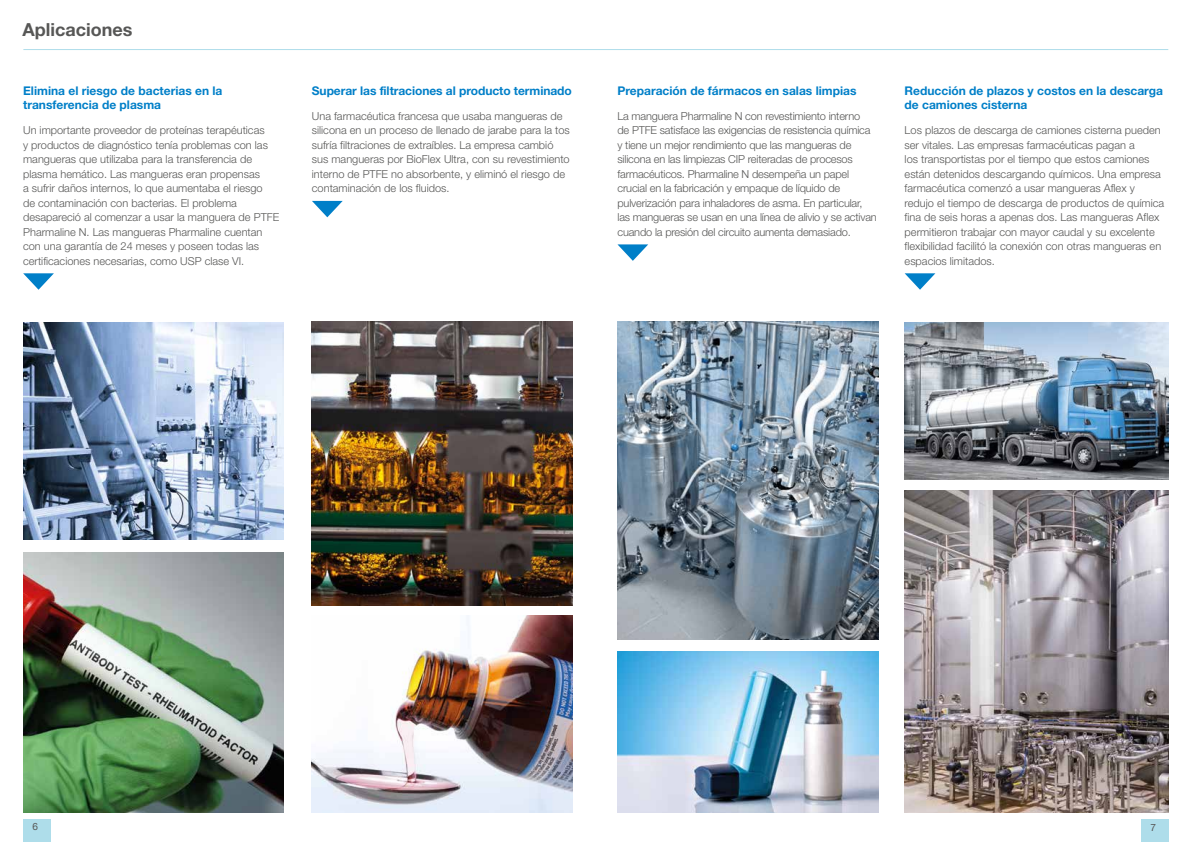
<style>
.page{position:relative;width:1191px;height:842px;background:#fff}
.page>*{position:absolute;margin:0;border:0;box-sizing:border-box;transform-origin:0 0}
.t1{font:700 18px "Helvetica Neue LT Std";color:#575756}
.t2{font:700 12px/14.4px "Helvetica Neue LT Std";color:#007fc8}
.t3{font:300 11px/14.5px "Helvetica Neue LT Std";color:#575756}
.t4{font:10px "Helvetica Neue LT Std";color:#575756}
</style>
<div class="page">
<svg style="left:23px;top:273px;width:31px;height:17px"></svg>
<svg style="left:312px;top:201px;width:31px;height:16px"></svg>
<svg style="left:617px;top:244px;width:31px;height:17px"></svg>
<svg style="left:904px;top:273px;width:31px;height:17px"></svg>
<img style="left:617px;top:322px;width:261px;height:317px">
<img style="left:904px;top:322px;width:264px;height:157px">
<img style="left:312px;top:322px;width:260px;height:283px">
<img style="left:23px;top:322px;width:261px;height:218px">
<hr style="left:23px;top:49px;width:1145px;height:1px;background:#aeddea">
<img style="left:617px;top:651px;width:261px;height:161px">
<img style="left:904px;top:490px;width:264px;height:322px">
<img style="left:312px;top:615px;width:261px;height:197px">
<img style="left:23px;top:552px;width:261px;height:260px">
<div style="left:23px;top:819px;width:28px;height:23px;background:#aeddea"></div>
<div style="left:1141px;top:820px;width:27px;height:22px;background:#aeddea"></div>
<h1 class="t1" style="left:22px;top:18px;width:111px">Aplicaciones</h1>
<p class="t2" style="left:23px;top:83px;width:201px">Elimina el riesgo de bacterias en la transferencia de plasma</p>
<p class="t3" style="left:23px;top:123px;width:257px">Un importante proveedor de proteínas terapéuticas<br>y productos de diagnóstico tenía problemas con las mangueras que utilizaba para la transferencia de plasma hemático. Las mangueras eran propensas<br>a sufrir daños internos, lo que aumentaba el riesgo<br>de contaminación con bacterias. El problema desapareció al comenzar a usar la manguera de PTFE Pharmaline N. Las mangueras Pharmaline cuentan con una garantía de 24 meses y poseen todas las certificaciones necesarias, como USP clase VI.</p>
<p class="t2" style="left:312px;top:83px;width:261px">Superar las filtraciones al producto terminado</p>
<p class="t3" style="left:312px;top:108px;width:259px">Una farmacéutica francesa que usaba mangueras de silicona en un proceso de llenado de jarabe para la tos sufría filtraciones de extraíbles. La empresa cambió sus mangueras por BioFlex Ultra, con su revestimiento interno de PTFE no absorbente, y eliminó el riesgo de contaminación de los fluidos.</p>
<p class="t2" style="left:617px;top:83px;width:241px">Preparación de fármacos en salas limpias</p>
<p class="t3" style="left:617px;top:108px;width:261px">La manguera Pharmaline N con revestimiento interno<br>de PTFE satisface las exigencias de resistencia química y tiene un mejor rendimiento que las mangueras de silicona en las limpiezas CIP reiteradas de procesos farmacéuticos. Pharmaline N desempeña un papel crucial en la fabricación y empaque de líquido de pulverización para inhaladores de asma. En particular, las mangueras se usan en una línea de alivio y se activan cuando la presión del circuito aumenta demasiado.</p>
<p class="t2" style="left:904px;top:83px;width:260px">Reducción de plazos y costos en la descarga de camiones cisterna</p>
<p class="t3" style="left:904px;top:123px;width:261px">Los plazos de descarga de camiones cisterna pueden ser vitales. Las empresas farmacéuticas pagan a<br>los transportistas por el tiempo que estos camiones están detenidos descargando químicos. Una empresa farmacéutica comenzó a usar mangueras Aflex y redujo el tiempo de descarga de productos de química fina de seis horas a apenas dos. Las mangueras Aflex permitieron trabajar con mayor caudal y su excelente flexibilidad facilitó la conexión con otras mangueras en espacios limitados.</p>
<p class="t4" style="left:33px;top:820px;width:7px">6</p>
<p class="t4" style="left:1150px;top:821px;width:7px">7</p>
</div>
